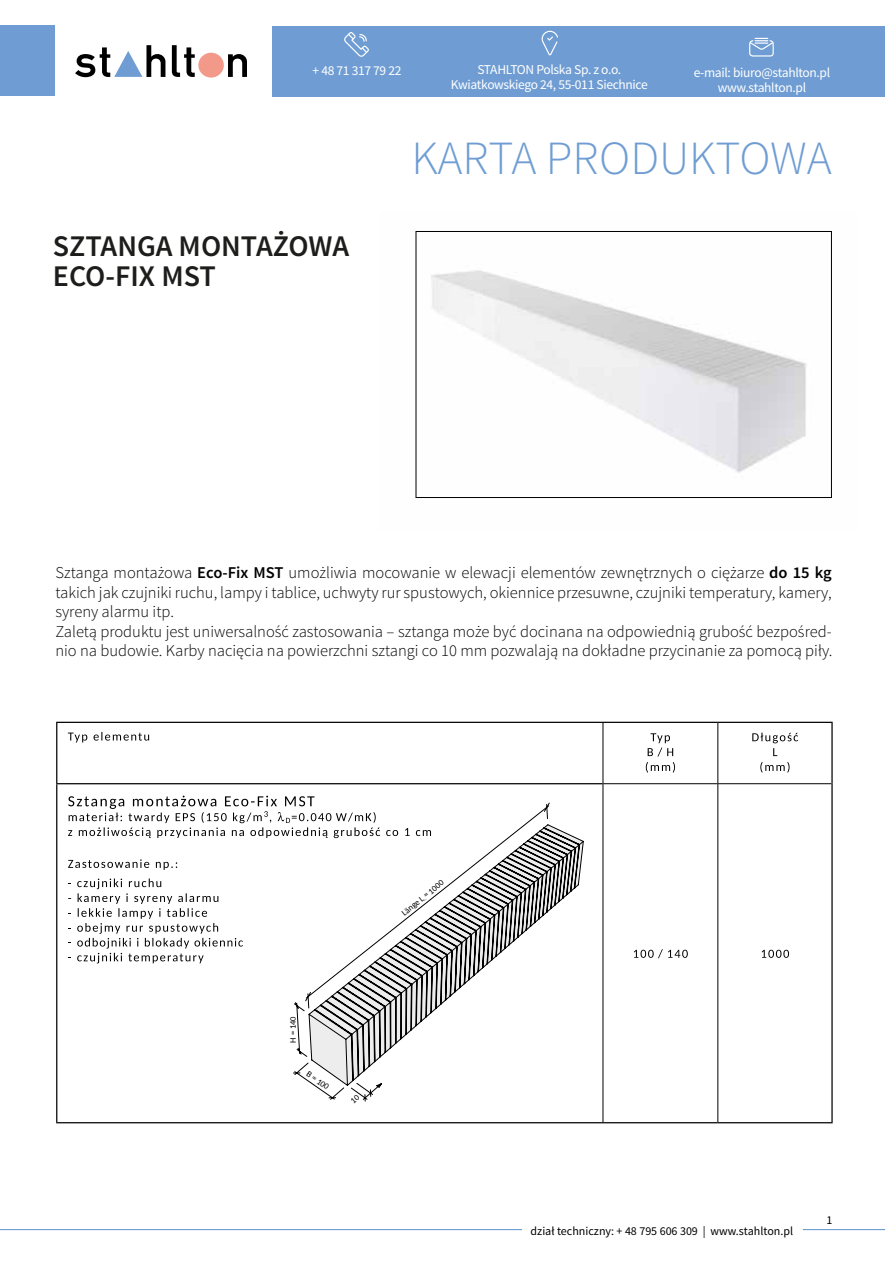
<style>
.page{position:relative;width:885px;height:1263px;background:#fff}
.page>*{position:absolute;margin:0;border:0;box-sizing:border-box;transform-origin:0 0}
.t1{font:300 47.55px "Source Sans Pro";color:#6f9dd3}
.t2{font:600 30px/30px "Source Sans Pro";color:#1d1d1b}
.t3{font:300 16.5px/19.5px "Source Sans Pro";color:#000}
.t4{font:13.5px/15px "Source Sans Pro";letter-spacing:-.025em;color:#fff;text-align:center}
.t5{font:12px "Source Sans Pro";color:#000}
.t6{font:8.55px "Carlito";color:#000}
.s1{font-weight:600}
</style>
<div class="page">
<img style="left:415px;top:231px;width:417px;height:267px">
<svg style="left:172px;top:45px;width:23px;height:32px"></svg>
<svg style="left:228px;top:54px;width:19px;height:23px"></svg>
<div style="left:198px;top:53px;width:26px;height:25px;background:#f2998a;border-radius:50%"></div>
<svg style="left:75px;top:45px;width:90px;height:32px"></svg>
<div style="left:0;top:26px;width:54px;height:70px;background:#6f9dd3"></div>
<hr style="left:0;top:1229px;width:884px;height:1px;background:#6f9dd3">
<div style="left:521px;top:1216px;width:281px;height:28px;background:#fff"></div>
<div style="left:272px;top:26px;width:612px;height:70px;background:#6f9dd3"></div>
<svg style="left:344px;top:32px;width:25px;height:25px"></svg>
<svg style="left:749px;top:38px;width:24px;height:19px"></svg>
<svg style="left:541px;top:31px;width:17px;height:24px"></svg>
<hr style="left:603px;top:722px;width:114px;height:1px;background:#000">
<hr style="left:717px;top:722px;width:115px;height:1px;background:#000">
<hr style="left:831px;top:723px;width:1px;height:61px;background:#000">
<hr style="left:56px;top:784px;width:1px;height:338px;background:#000">
<hr style="left:831px;top:784px;width:1px;height:338px;background:#000">
<hr style="left:56px;top:1122px;width:547px;height:1px;background:#000">
<hr style="left:603px;top:1122px;width:114px;height:1px;background:#000">
<hr style="left:717px;top:1122px;width:115px;height:1px;background:#000">
<hr style="left:717px;top:723px;width:1px;height:60px;background:#000">
<hr style="left:602px;top:783px;width:115px;height:1px;background:#000">
<hr style="left:602px;top:784px;width:1px;height:338px;background:#000">
<hr style="left:717px;top:783px;width:114px;height:1px;background:#000">
<hr style="left:717px;top:784px;width:1px;height:338px;background:#000">
<hr style="left:56px;top:722px;width:547px;height:1px;background:#000">
<hr style="left:56px;top:723px;width:1px;height:60px;background:#000">
<hr style="left:56px;top:783px;width:546px;height:1px;background:#000">
<hr style="left:602px;top:723px;width:1px;height:60px;background:#000">
<svg style="left:761px;top:950px;width:28px;height:8px"></svg>
<svg style="left:633px;top:949px;width:54px;height:9px"></svg>
<svg style="left:760px;top:762px;width:29px;height:11px"></svg>
<svg style="left:752px;top:733px;width:46px;height:23px"></svg>
<svg style="left:645px;top:733px;width:30px;height:40px"></svg>
<svg style="left:68px;top:732px;width:81px;height:10px"></svg>
<div style="left:416px;top:231px;width:415px;height:267px;border:1px solid #000"></div>
<svg style="left:68px;top:795px;width:512px;height:309px"></svg>
<p class="t4" style="left:451px;top:62px;width:198px">STAHLTON Polska Sp. z o.o.<br>Kwiatkowskiego 24, 55-011 Siechnice</p>
<p class="t4" style="left:312px;top:64px;width:90px">+ 48 71 317 79 22</p>
<p class="t4" style="left:693px;top:65px;width:138px">e-mail: biuro@stahlton.pl www.stahlton.pl</p>
<h2 class="t2" style="left:53px;top:231px;width:298px">SZTANGA MONTAŻOWA<br>ECO-FIX MST</h2>
<h1 class="t1" style="left:411px;top:130px;width:422px">KARTA PRODUKTOWA</h1>
<p class="t3" style="left:55px;top:563px;width:778px">Sztanga montażowa <span class="s1">Eco-Fix MST</span> umożliwia mocowanie w elewacji elementów zewnętrznych o ciężarze <span class="s1">do 15 kg </span>takich jak czujniki ruchu, lampy i tablice, uchwyty rur spustowych, okiennice przesuwne, czujniki temperatury, kamery, syreny alarmu itp.<br>Zaletą produktu jest uniwersalność zastosowania – sztanga może być docinana na odpowiednią grubość bezpośred&shy;nio na budowie. Karby nacięcia na powierzchni sztangi co 10 mm pozwalają na dokładne przycinanie za pomocą piły.</p>
<p class="t6" style="left:287px;top:1042px;width:28px;rotate:-90deg">H = 140</p>
<p class="t6" style="left:310px;top:1068px;width:27px;rotate:35deg">B = 100</p>
<p class="t6" style="left:399px;top:909px;width:53px;rotate:-39deg">Länge L = 1000</p>
<p class="t5" style="left:530px;top:1223px;width:264px">dział techniczny: + 48 795 606 309 | www.stahlton.pl</p>
<p class="t5" style="left:826px;top:1212px;width:7px">1</p>
</div>
